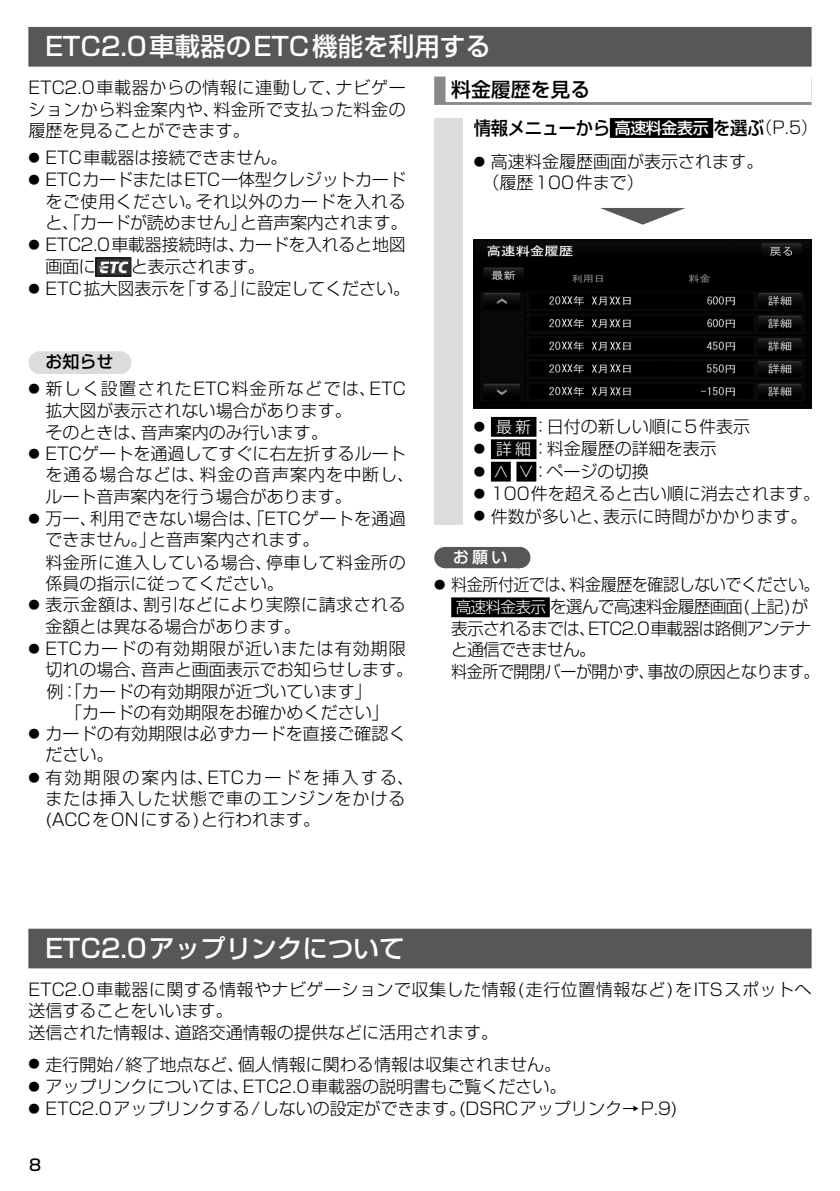
<style>
.page{position:relative;width:840px;height:1191px;background:#fff}
.page>*{position:absolute;margin:0;border:0;box-sizing:border-box;transform-origin:0 0}
.t1{font:300 27.2px "Shin Go Pro";color:#575757;scale:3.44 1}
.t2{font:500 25.6px "Shin Go Pro";color:#fff}
.t3{font:500 19.8px "Shin Go Pro";color:#000}
.t4{font:500 18.4px "Shin Go Pro";letter-spacing:-.02em;color:#000;scale:.94 1}
.t5{font:300 17px/21.2px "Shin Go Pro";color:#000}
.t6{font:300 17px/21.8px "Shin Go Pro";letter-spacing:-.025em;color:#000;scale:.94 1}
.t7{font:300 17px/21.2px "Shin Go Pro";letter-spacing:.06em;color:#000}
.t8{font:300 17px/21.2px "Shin Go Pro";letter-spacing:.03em;color:#000}
.t9{font:300 17px/22.2px "Shin Go Pro";letter-spacing:-.02em;color:#000}
.t10{font:500 17px "Shin Go Pro";color:#000}
.t11{font:500 15.8px "Shin Go Pro";color:#fff}
.t12{font:300 15.8px "Shin Go Pro";color:#fff}
.t13{font:500 15.8px "Shin Go Pro";color:#000}
.t14{font:300 11.4px "Shin Go Pro";color:#000}
.s1{font-size:11.4px}
.s2{font-size:15.8px;color:#fff}
.s3{font-weight:300;font-size:17px}
</style>
<div class="page">
<div style="left:28px;top:27px;width:783px;height:40px;background:#575757"></div>
<div style="left:40px;top:351px;width:79px;height:23px;background:#dcdcdc"></div>
<svg style="left:119px;top:351px;width:1px;height:23px"></svg>
<img style="left:97px;top:259px;width:32px;height:15px">
<div style="left:95px;top:257px;width:36px;height:19px;border:1px solid #000"></div>
<div style="left:434px;top:77px;width:377px;height:28px;background:#888"></div>
<div style="left:445px;top:74px;width:366px;height:28px;background:#fff"></div>
<div style="left:444px;top:547px;width:74px;height:21px;background:#575757"></div>
<svg style="left:518px;top:547px;width:1px;height:21px"></svg>
<div style="left:451px;top:597px;width:98px;height:20px;background:#000"></div>
<div style="left:434px;top:118px;width:28px;height:406px;background:#dcdcdc"></div>
<div style="left:609px;top:118px;width:103px;height:20px;background:#000"></div>
<img style="left:475px;top:241px;width:334px;height:165px">
<div style="left:473px;top:239px;width:338px;height:169px;border:1px solid #000"></div>
<div style="left:490px;top:417px;width:46px;height:20px;background:#000"></div>
<div style="left:490px;top:439px;width:46px;height:20px;background:#000"></div>
<div style="left:490px;top:462px;width:20px;height:19px;background:#000"></div>
<div style="left:516px;top:462px;width:20px;height:19px;background:#000"></div>
<div style="left:28px;top:928px;width:783px;height:40px;background:#575757"></div>
<h2 class="t2" style="left:45px;top:26px;width:447px">ETC2.0車載器のETC機能を利用する</h2>
<p class="t5" style="left:28px;top:75px;width:378px;text-align:justify">ETC2.0車載器からの情報に連動して、ナビゲーションから料金案内や、料金所で支払った料金の履歴を見ることができます。</p>
<p class="t5" style="left:28px;top:145px;width:261px"><span class="s1">●</span> ETC車載器は接続できません。</p>
<p class="t5" style="left:45px;top:167px;width:363px;text-align:justify;text-indent:-17px"><span class="s1">●</span> ETCカードまたはETC一体型クレジットカードをご使用ください。それ以外のカードを入れると、「カードが読めません」と音声案内されます。</p>
<p class="t9" style="left:45px;top:231px;width:361px;text-indent:-17px"><span class="s1">●</span> ETC2.0車載器接続時は、カードを入れると地図画面に</p>
<p class="t3" style="left:451px;top:73px;width:140px">料金履歴を見る</p>
<p class="t4" style="left:473px;top:112px;width:366px">情報メニューから<span class="s2">高速料金表示</span>を選ぶ<span class="s3">（P.5）</span></p>
<p class="t5" style="left:482px;top:149px;width:282px;text-indent:-9px"><span class="s1">●</span> 高速料金履歴画面が表示されます。（履歴100件まで）</p>
<h1 class="t1" style="left:595px;top:193px;width:29px">▼</h1>
<p class="t9" style="left:131px;top:254px;width:135px">と表示されます。</p>
<p class="t5" style="left:28px;top:276px;width:383px"><span class="s1">●</span> ETC拡大図表示を「する」に設定してください。</p>
<p class="t10" style="left:28px;top:348px;width:104px">　お知らせ　</p>
<p class="t5" style="left:45px;top:376px;width:361px;line-height:21.8px;text-indent:-17px"><span class="s1">●</span> 新しく設置されたETC料金所などでは、ETC拡大図が表示されない場合があります。<br>そのときは、音声案内のみ行います。</p>
<p class="t5" style="left:45px;top:441px;width:370px;text-indent:-17px"><span class="s1">●</span> ETCゲートを通過してすぐに右左折するルートを通る場合などは、料金の音声案内を中断し、ルート音声案内を行う場合があります。</p>
<p class="t5" style="left:45px;top:506px;width:362px;text-indent:-17px"><span class="s1">●</span> 万一、利用できない場合は、「ETCゲートを通過できません。」と音声案内されます。<br>料金所に進入している場合、停車して料金所の係員の指示に従ってください。</p>
<p class="t8" style="left:45px;top:592px;width:362px;text-indent:-17px"><span class="s1">●</span> 表示金額は、割引などにより実際に請求される金額とは異なる場合があります。</p>
<p class="t5" style="left:45px;top:636px;width:369px;text-indent:-17px"><span class="s1">●</span> ETCカードの有効期限が近いまたは有効期限切れの場合、音声と画面表示でお知らせします。例： 「カードの有効期限が近づいています」</p>
<p class="t5" style="left:65px;top:699px;width:325px">「カードの有効期限をお確かめください」</p>
<p class="t5" style="left:45px;top:721px;width:361px;text-indent:-17px"><span class="s1">●</span> カードの有効期限は必ずカードを直接ご確認ください。</p>
<p class="t7" style="left:45px;top:764px;width:370px;text-indent:-17px"><span class="s1">●</span> 有効期限の案内は、ETCカードを挿入する、または挿入した状態で車のエンジンをかける(ACCをONにする)と行われます。</p>
<p class="t5" style="left:473px;top:414px;width:278px"><span class="s1">●</span> <span class="s2">最新</span>：日付の新しい順に5件表示</p>
<p class="t5" style="left:473px;top:436px;width:244px"><span class="s1">●</span> <span class="s2">詳細</span>：料金履歴の詳細を表示</p>
<p class="t14" style="left:473px;top:462px;width:13px">●</p>
<p class="t12" style="left:513px;top:465px;width:14px;rotate:90deg">&lt;</p>
<p class="t5" style="left:531px;top:458px;width:118px">：ページの切換</p>
<p class="t12" style="left:513px;top:478px;width:14px;rotate:-90deg">&lt;</p>
<p class="t5" style="left:473px;top:481px;width:347px"><span class="s1">●</span> 100件を超えると古い順に消去されます。</p>
<p class="t5" style="left:473px;top:503px;width:335px"><span class="s1">●</span> 件数が多いと、表示に時間がかかります。</p>
<p class="t11" style="left:434px;top:544px;width:94px">　お願い　</p>
<p class="t6" style="left:451px;top:571px;width:393px;text-indent:-17px"><span class="s1">●</span> 料金所付近では、料金履歴を確認しないでください。<span class="s2">高速料金表示</span>を選んで高速料金履歴画面(上記)が表示されるまでは、ETC2.0車載器は路側アンテナと通信できません。<br>料金所で開閉バーが開かず、事故の原因となります。</p>
<h2 class="t2" style="left:45px;top:927px;width:360px">ETC2.0アップリンクについて</h2>
<p class="t5" style="left:28px;top:977px;width:784px">ETC2.0車載器に関する情報やナビゲーションで収集した情報(走行位置情報など)をITSスポットへ送信することをいいます。<br>送信された情報は、道路交通情報の提供などに活用されます。</p>
<p class="t5" style="left:28px;top:1051px;width:534px"><span class="s1">●</span> 走行開始/終了地点など、個人情報に関わる情報は収集されません。</p>
<p class="t5" style="left:28px;top:1073px;width:539px"><span class="s1">●</span> アップリンクについては、ETC2.0車載器の説明書もご覧ください。</p>
<p class="t5" style="left:28px;top:1096px;width:650px"><span class="s1">●</span> ETC2.0アップリンクする/しないの設定ができます。(DSRCアップリンク→P.9)</p>
<p class="t13" style="left:29px;top:1152px;width:14px">8</p>
</div>
